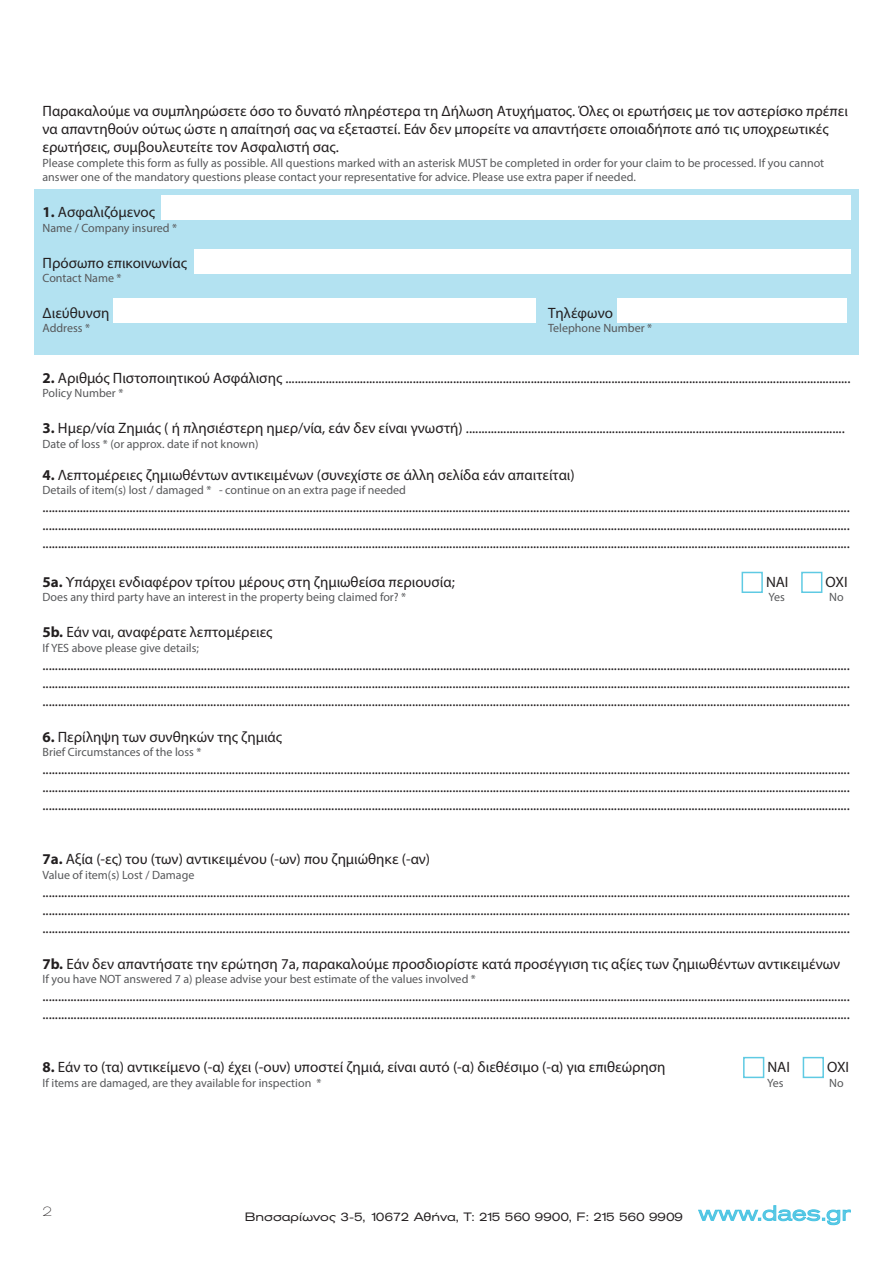
<style>
.page{position:relative;width:893px;height:1263px;background:#fff}
.page>*{position:absolute;margin:0;border:0;box-sizing:border-box;transform-origin:0 0}
.t1{font:15px/18px "Myriad Pro";color:#231f20;text-align:justify}
.t2{font:100 expanded 13.5px "Akzidenz Grotesk BE Greek";color:#231f20}
.t3{font:12px/14.4px "Myriad Pro";color:#57585a}
.t4{font:expanded 12px "Akzidenz Grotesk BE Greek";color:#231f20}
.s1{font-weight:700}
</style>
<div class="page">
<svg style="left:698px;top:1205px;width:153px;height:20px"></svg>
<div style="left:34px;top:189px;width:825px;height:166px;background:#b3e2f1"></div>
<div style="left:161px;top:195px;width:689px;height:24px;background:#fff"></div>
<div style="left:114px;top:298px;width:422px;height:24px;background:#fff"></div>
<div style="left:618px;top:298px;width:229px;height:24px;background:#fff"></div>
<div style="left:194px;top:249px;width:656px;height:24px;background:#fff"></div>
<div style="left:742px;top:572px;width:21px;height:21px;border:2px solid #5fcae3"></div>
<div style="left:801px;top:572px;width:21px;height:21px;border:2px solid #5fcae3"></div>
<div style="left:743px;top:1057px;width:21px;height:21px;border:2px solid #5fcae3"></div>
<div style="left:803px;top:1057px;width:21px;height:21px;border:2px solid #5fcae3"></div>
<p class="t1" style="left:43px;top:102px;width:807px;text-align:left">Παρακαλούμε να συμπληρώσετε όσο το δυνατό πληρέστερα τη Δήλωση Ατυχήματος. Όλες οι ερωτήσεις με τον αστερίσκο πρέπει να απαντηθούν ούτως ώστε η απαίτησή σας να εξεταστεί. Εάν δεν μπορείτε να απαντήσετε οποιαδήποτε από τις υποχρεωτικές ερωτήσεις, συμβουλευτείτε τον Ασφαλιστή σας.</p>
<p class="t3" style="left:43px;top:155px;width:783px">Please complete this form as fully as possible. All questions marked with an asterisk MUST be completed in order for your claim to be processed. If you cannot answer one of the mandatory questions please contact your representative for advice. Please use extra paper if needed.</p>
<p class="t1" style="left:43px;top:203px;width:114px"><span class="s1">1.</span> Ασφαλιζόμενος</p>
<p class="t3" style="left:43px;top:220px;width:136px">Name / Company insured *</p>
<p class="t1" style="left:43px;top:253px;width:146px">Πρόσωπο επικοινωνίας</p>
<p class="t3" style="left:43px;top:270px;width:81px">Contact Name *</p>
<p class="t1" style="left:43px;top:304px;width:68px">Διεύθυνση</p>
<p class="t1" style="left:548px;top:304px;width:66px">Τηλέφωνο</p>
<p class="t3" style="left:43px;top:321px;width:49px">Address *</p>
<p class="t3" style="left:548px;top:321px;width:106px">Telephone Number *</p>
<p class="t1" style="left:43px;top:368px;width:809px"><span class="s1">2.</span> Αριθμός Πιστοποιητικού Ασφάλισης ......................................................................................................................................................................................</p>
<p class="t3" style="left:43px;top:386px;width:82px">Policy Number *</p>
<p class="t1" style="left:43px;top:419px;width:804px"><span class="s1">3.</span> Ημερ/νία Ζημιάς ( ή πλησιέστερη ημερ/νία, εάν δεν είναι γνωστή) ..........................................................................................................................</p>
<p class="t3" style="left:43px;top:436px;width:217px">Date of loss * (or approx. date if not known)</p>
<p class="t1" style="left:43px;top:466px;width:534px"><span class="s1">4.</span> Λεπτομέρειες ζημιωθέντων αντικειμένων (συνεχίστε σε άλλη σελίδα εάν απαιτείται)</p>
<p class="t3" style="left:43px;top:483px;width:365px">Details of item(s) lost / damaged * - continue on an extra page if needed</p>
<p class="t1" style="left:43px;top:498px;width:809px">.................................................................................................................................................................................................................................................................... .................................................................................................................................................................................................................................................................... ....................................................................................................................................................................................................................................................................</p>
<p class="t1" style="left:43px;top:573px;width:414px"><span class="s1">5a.</span> Υπάρχει ενδιαφέρον τρίτου μέρους στη ζημιωθείσα περιουσία;</p>
<p class="t1" style="left:766px;top:573px;width:24px">ΝΑΙ</p>
<p class="t1" style="left:826px;top:573px;width:24px">ΟΧΙ</p>
<p class="t3" style="left:43px;top:590px;width:365px">Does any third party have an interest in the property being claimed for? *</p>
<p class="t3" style="left:769px;top:590px;width:18px">Yes</p>
<p class="t3" style="left:829px;top:590px;width:16px">No</p>
<p class="t1" style="left:43px;top:623px;width:232px"><span class="s1">5b.</span> Εάν ναι, αναφέρατε λεπτομέρειες</p>
<p class="t3" style="left:43px;top:640px;width:158px">If YES above please give details;</p>
<p class="t1" style="left:43px;top:655px;width:809px">.................................................................................................................................................................................................................................................................... .................................................................................................................................................................................................................................................................... ....................................................................................................................................................................................................................................................................</p>
<p class="t1" style="left:43px;top:727px;width:241px"><span class="s1">6.</span> Περίληψη των συνθηκών της ζημιάς</p>
<p class="t3" style="left:43px;top:745px;width:160px">Brief Circumstances of the loss *</p>
<p class="t1" style="left:43px;top:760px;width:809px">.................................................................................................................................................................................................................................................................... .................................................................................................................................................................................................................................................................... ....................................................................................................................................................................................................................................................................</p>
<p class="t1" style="left:43px;top:850px;width:389px"><span class="s1">7a.</span> Αξία (-ες) του (των) αντικειμένου (-ων) που ζημιώθηκε (-αν)</p>
<p class="t3" style="left:43px;top:867px;width:153px">Value of item(s) Lost / Damage</p>
<p class="t1" style="left:43px;top:882px;width:809px">.................................................................................................................................................................................................................................................................... .................................................................................................................................................................................................................................................................... ....................................................................................................................................................................................................................................................................</p>
<p class="t1" style="left:43px;top:954px;width:799px"><span class="s1">7b.</span> Εάν δεν απαντήσατε την ερώτηση 7a, παρακαλούμε προσδιορίστε κατά προσέγγιση τις αξίες των ζημιωθέντων αντικειμένων</p>
<p class="t3" style="left:43px;top:972px;width:435px">If you have NOT answered 7 a) please advise your best estimate of the values involved *</p>
<p class="t1" style="left:43px;top:987px;width:809px">.................................................................................................................................................................................................................................................................... ....................................................................................................................................................................................................................................................................</p>
<p class="t1" style="left:43px;top:1058px;width:625px"><span class="s1">8.</span> Εάν το (τα) αντικείμενο (-α) έχει (-ουν) υποστεί ζημιά, είναι αυτό (-α) διεθέσιμο (-α) για επιθεώρηση</p>
<p class="t1" style="left:767px;top:1058px;width:24px">ΝΑΙ</p>
<p class="t1" style="left:827px;top:1058px;width:24px">ΟΧΙ</p>
<p class="t3" style="left:43px;top:1075px;width:280px">If items are damaged, are they available for inspection *</p>
<p class="t3" style="left:767px;top:1075px;width:18px">Yes</p>
<p class="t3" style="left:829px;top:1075px;width:16px">No</p>
<p class="t2" style="left:43px;top:1203px;width:11px">2</p>
<p class="t4" style="left:245px;top:1210px;width:440px">Βησσαρίωνος 3-5, 10672 Αθήνα, T: 215 560 9900, F: 215 560 9909</p>
</div>
